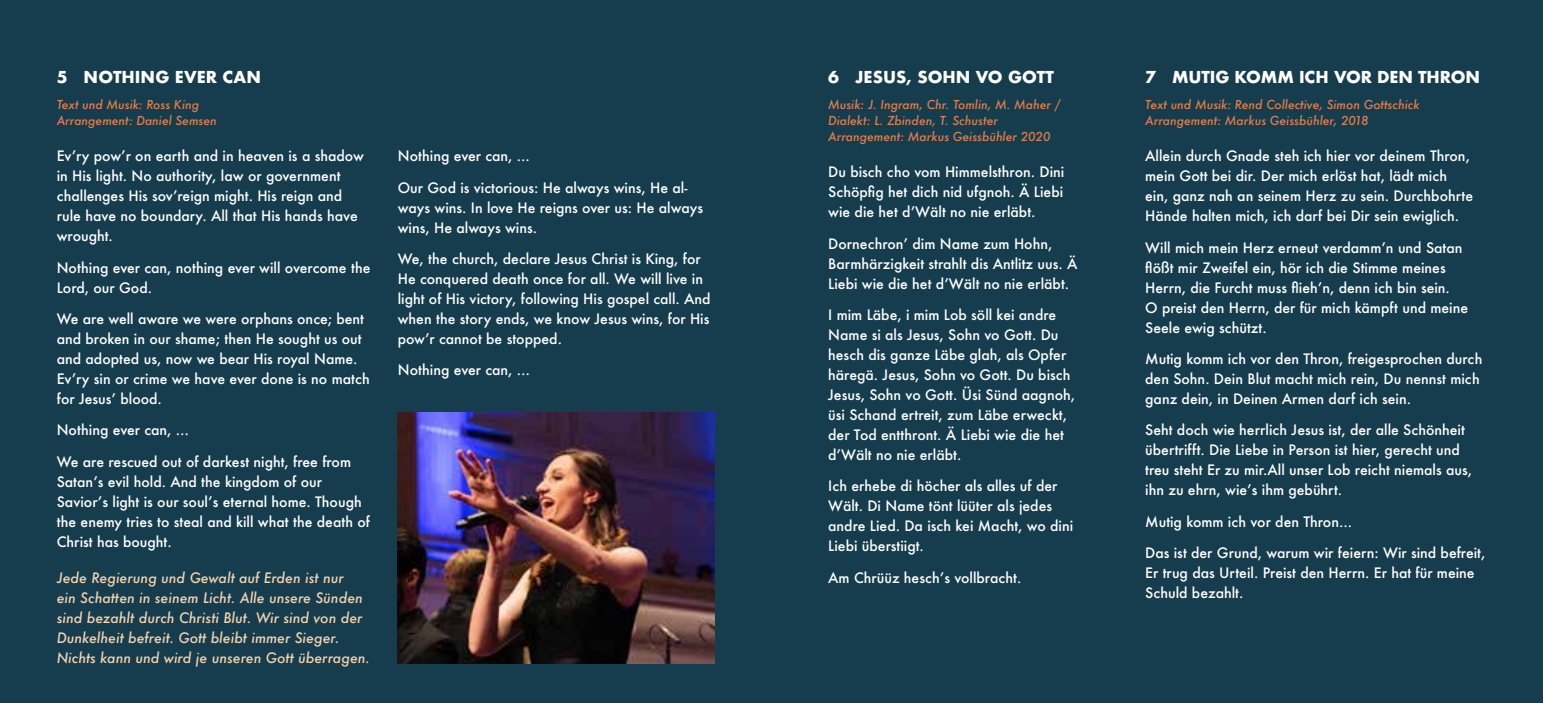
<style>
.page{position:relative;width:1543px;height:703px;background:#fff}
.page>*{position:absolute;margin:0;border:0;box-sizing:border-box;transform-origin:0 0}
.t1{font:700 16px "Futura";color:#fff}
.t2{font:500 14px/20px "Futura";color:#fff}
.t3{font:italic 500 14px/20px "Futura";color:#f5d3ae}
.t4{font:italic 500 12px/16px "Futura";color:#e47e4d}
</style>
<div class="page">
<div style="left:0;top:0;width:1542px;height:703px;background:#163d4d"></div>
<img style="left:398px;top:412px;width:316px;height:251px">
<p class="t1" style="left:57px;top:66px;width:206px">5 NOTHING EVER CAN</p>
<p class="t4" style="left:57px;top:97px;width:161px">Text und Musik: Ross King<br>Arrangement: Daniel Semsen</p>
<p class="t2" style="left:57px;top:146px;width:308px">Ev’ry pow’r on earth and in heaven is a shadow in His light. No authority, law or government challenges His sov’reign might. His reign and rule have no boundary. All that His hands have wrought.</p>
<p class="t2" style="left:57px;top:257px;width:315px">Nothing ever can, nothing ever will overcome the<br>Lord, our God.</p>
<p class="t2" style="left:57px;top:309px;width:314px">We are well aware we were orphans once; bent and broken in our shame; then He sought us out and adopted us, now we bear His royal Name.<br>Ev’ry sin or crime we have ever done is no match for Jesus’ blood.</p>
<p class="t2" style="left:57px;top:420px;width:134px">Nothing ever can, …</p>
<p class="t2" style="left:57px;top:451px;width:315px">We are rescued out of darkest night, free from Satan’s evil hold. And the kingdom of our Savior’s light is our soul’s eternal home. Though the enemy tries to steal and kill what the death of Christ has bought.</p>
<p class="t3" style="left:57px;top:568px;width:315px">Jede Regierung und Gewalt auf Erden ist nur<br>ein Schatten in seinem Licht. Alle unsere Sünden sind bezahlt durch Christi Blut. Wir sind von der Dunkelheit befreit. Gott bleibt immer Sieger.<br>Nichts kann und wird je unseren Gott überragen.</p>
<p class="t2" style="left:398px;top:146px;width:134px">Nothing ever can, ...</p>
<p class="t2" style="left:398px;top:177px;width:307px">Our God is victorious: He always wins, He al&shy;ways wins. In love He reigns over us: He always wins, He always wins.</p>
<p class="t2" style="left:398px;top:249px;width:314px">We, the church, declare Jesus Christ is King, for He conquered death once for all. We will live in light of His victory, following His gospel call. And when the story ends, we know Jesus wins, for His pow’r cannot be stopped.</p>
<p class="t2" style="left:398px;top:360px;width:134px">Nothing ever can, …</p>
<p class="t1" style="left:828px;top:66px;width:227px">6 JESUS, SOHN VO GOTT</p>
<p class="t4" style="left:828px;top:97px;width:234px">Musik: J. Ingram, Chr. Tomlin, M. Maher /<br>Dialekt: L. Zbinden, T. Schuster<br>Arrangement: Markus Geissbühler 2020</p>
<p class="t2" style="left:828px;top:162px;width:237px;text-align:justify">Du bisch cho vom Himmelsthron. Dini Schöpfig het dich nid ufgnoh. Ä Liebi wie die het d’Wält no nie erläbt.</p>
<p class="t2" style="left:828px;top:233px;width:251px">Dornechron’ dim Name zum Hohn,<br>Barmhärzigkeit strahlt dis Antlitz uus. Ä<br>Liebi wie die het d’Wält no nie erläbt.</p>
<p class="t2" style="left:828px;top:305px;width:248px">I mim Läbe, i mim Lob söll kei andre Name si als Jesus, Sohn vo Gott. Du hesch dis ganze Läbe glah, als Opfer häregä. Jesus, Sohn vo Gott. Du bisch Jesus, Sohn vo Gott. Üsi Sünd aagnoh, üsi Schand ertreit, zum Läbe erweckt, der Tod entthront. Ä Liebi wie die het d’Wält no nie erläbt.</p>
<p class="t2" style="left:828px;top:476px;width:246px">Ich erhebe di höcher als alles uf der<br>Wält. Di Name tönt lüüter als jedes andre Lied. Da isch kei Macht, wo dini<br>Liebi überstiigt.</p>
<p class="t2" style="left:828px;top:567px;width:195px">Am Chrüüz hesch’s vollbracht.</p>
<p class="t1" style="left:1145px;top:66px;width:336px">7 MUTIG KOMM ICH VOR DEN THRON</p>
<p class="t4" style="left:1145px;top:97px;width:276px">Text und Musik: Rend Collective, Simon Gottschick<br>Arrangement: Markus Geissbühler, 2018</p>
<p class="t2" style="left:1145px;top:146px;width:329px">Allein durch Gnade steh ich hier vor deinem Thron, mein Gott bei dir. Der mich erlöst hat, lädt mich ein, ganz nah an seinem Herz zu sein. Durchbohrte Hände halten mich, ich darf bei Dir sein ewiglich.</p>
<p class="t2" style="left:1145px;top:237px;width:324px">Will mich mein Herz erneut verdamm’n und Satan flößt mir Zweifel ein, hör ich die Stimme meines Herrn, die Furcht muss flieh’n, denn ich bin sein.<br>O preist den Herrn, der für mich kämpft und meine Seele ewig schützt.</p>
<p class="t2" style="left:1145px;top:349px;width:338px">Mutig komm ich vor den Thron, freigesprochen durch den Sohn. Dein Blut macht mich rein, Du nennst mich ganz dein, in Deinen Armen darf ich sein.</p>
<p class="t2" style="left:1145px;top:420px;width:328px">Seht doch wie herrlich Jesus ist, der alle Schönheit übertrifft. Die Liebe in Person ist hier, gerecht und treu steht Er zu mir.All unser Lob reicht niemals aus, ihn zu ehrn, wie’s ihm gebührt.</p>
<p class="t2" style="left:1145px;top:511px;width:208px">Mutig komm ich vor den Thron...</p>
<p class="t2" style="left:1145px;top:543px;width:342px">Das ist der Grund, warum wir feiern: Wir sind befreit,<br>Er trug das Urteil. Preist den Herrn. Er hat für meine<br>Schuld bezahlt.</p>
</div>
